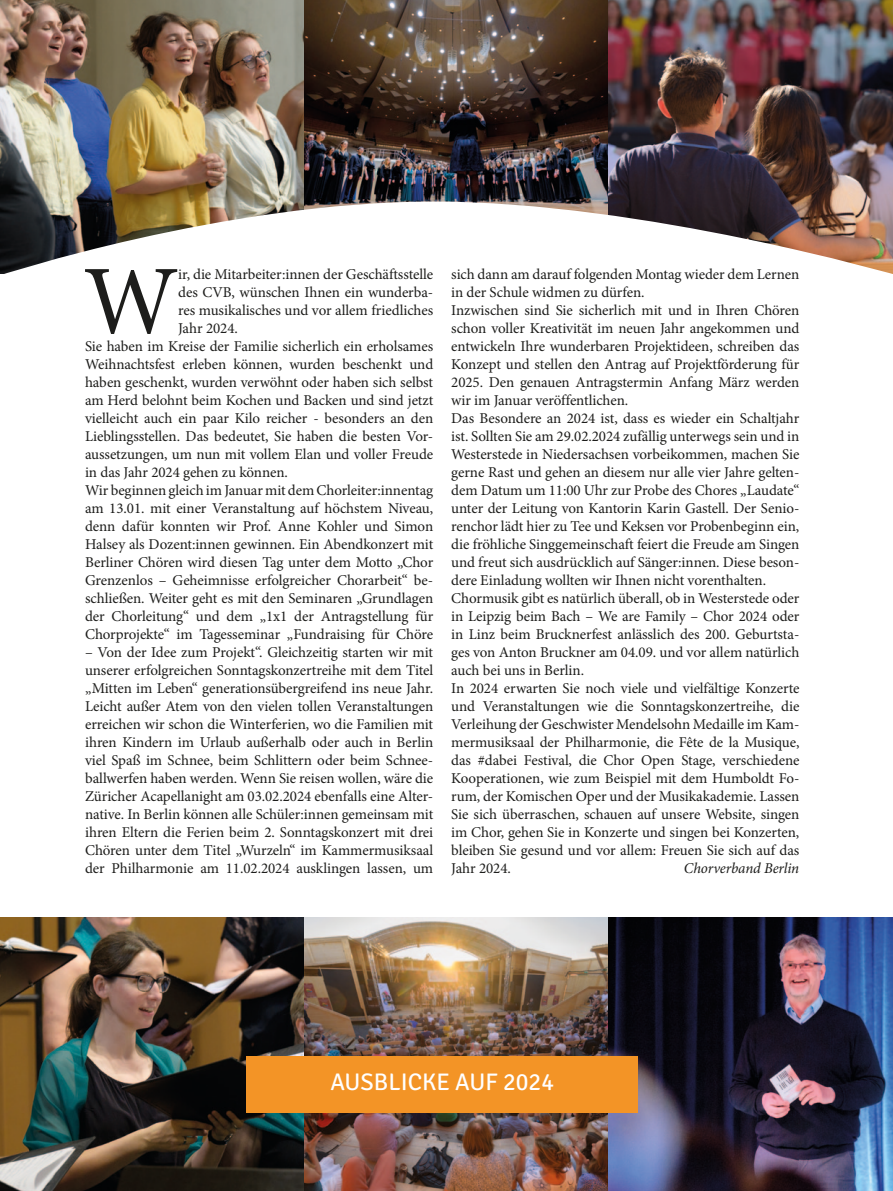
<style>
.page{position:relative;width:893px;height:1191px;background:#fff}
.page>*{position:absolute;margin:0;border:0;box-sizing:border-box;transform-origin:0 0}
.t1{font:98.1px "Minion Pro";color:#1d1d1b}
.t2{font:24px "Signika Negative";color:#fff}
.t3{font:15px/18px "Minion Pro";letter-spacing:-.005em;color:#1d1d1b;text-align:justify}
.t4{font:italic 15px "Minion Pro";letter-spacing:-.01em;color:#1d1d1b}
</style>
<div class="page">
<img style="left:0;top:0;width:304px;height:202px">
<img style="left:304px;top:0;width:304px;height:202px">
<img style="left:608px;top:0;width:285px;height:202px">
<img style="left:0;top:917px;width:304px;height:274px">
<img style="left:304px;top:917px;width:304px;height:274px">
<img style="left:608px;top:917px;width:285px;height:274px">
<div style="left:247px;top:1056px;width:391px;height:56px;background:#f39426"></div>
<img style="left:0;top:202px;width:893px;height:72px">
<p class="t1" style="left:83px;top:236px;width:97px">W</p>
<p class="t3" style="left:178px;top:265px;width:257px">ir, die Mitarbeiter:innen der Geschäftsstelle des CVB, wünschen Ihnen ein wunderba&shy;res musikalisches und vor allem friedliches Jahr 2024.</p>
<p class="t3" style="left:85px;top:337px;width:350px">Sie haben im Kreise der Familie sicherlich ein erholsames Weihnachtsfest erleben können, wurden beschenkt und haben geschenkt, wurden verwöhnt oder haben sich selbst am Herd belohnt beim Kochen und Backen und sind jetzt vielleicht auch ein paar Kilo reicher - besonders an den Lieblingsstellen. Das bedeutet, Sie haben die besten Vor&shy;aussetzungen, um nun mit vollem Elan und voller Freude in das Jahr 2024 gehen zu können.</p>
<p class="t3" style="left:85px;top:481px;width:350px">Wir beginnen gleich im Januar mit dem Chorleiter:innentag am 13.01. mit einer Veranstaltung auf höchstem Niveau, denn dafür konnten wir Prof. Anne Kohler und Simon Halsey als Dozent:innen gewinnen. Ein Abendkonzert mit Berliner Chören wird diesen Tag unter dem Motto „Chor Grenzenlos – Geheimnisse erfolgreicher Chorarbeit“ be&shy;schließen. Weiter geht es mit den Seminaren „Grundlagen der Chorleitung“ und dem „1x1 der Antragstellung für Chorprojekte“ im Tagesseminar „Fundraising für Chöre</p>
<p class="t3" style="left:85px;top:643px;width:350px">– Von der Idee zum Projekt“. Gleichzeitig starten wir mit unserer erfolgreichen Sonntagskonzertreihe mit dem Titel „Mitten im Leben“ generationsübergreifend ins neue Jahr.<br>Leicht außer Atem von den vielen tollen Veranstaltungen erreichen wir schon die Winterferien, wo die Familien mit ihren Kindern im Urlaub außerhalb oder auch in Berlin viel Spaß im Schnee, beim Schlittern oder beim Schnee&shy;ballwerfen haben werden. Wenn Sie reisen wollen, wäre die Züricher Acapellanight am 03.02.2024 ebenfalls eine Alter&shy;native. In Berlin können alle Schüler:innen gemeinsam mit ihren Eltern die Ferien beim 2. Sonntagskonzert mit drei Chören unter dem Titel „Wurzeln“ im Kammermusiksaal der Philharmonie am 11.02.2024 ausklingen lassen, um</p>
<p class="t3" style="left:451px;top:265px;width:350px">sich dann am darauf folgenden Montag wieder dem Lernen in der Schule widmen zu dürfen.</p>
<p class="t3" style="left:451px;top:301px;width:350px">Inzwischen sind Sie sicherlich mit und in Ihren Chören schon voller Kreativität im neuen Jahr angekommen und entwickeln Ihre wunderbaren Projektideen, schreiben das Konzept und stellen den Antrag auf Projektförderung für 2025. Den genauen Antragstermin Anfang März werden wir im Januar veröffentlichen.</p>
<p class="t3" style="left:451px;top:409px;width:350px">Das Besondere an 2024 ist, dass es wieder ein Schaltjahr ist. Sollten Sie am 29.02.2024 zufällig unterwegs sein und in Westerstede in Niedersachsen vorbeikommen, machen Sie gerne Rast und gehen an diesem nur alle vier Jahre gelten&shy;dem Datum um 11:00 Uhr zur Probe des Chores „Laudate“ unter der Leitung von Kantorin Karin Gastell. Der Senio&shy;renchor lädt hier zu Tee und Keksen vor Probenbeginn ein, die fröhliche Singgemeinschaft feiert die Freude am Singen und freut sich ausdrücklich auf Sänger:innen. Diese beson&shy;dere Einladung wollten wir Ihnen nicht vorenthalten.</p>
<p class="t3" style="left:451px;top:589px;width:350px">Chormusik gibt es natürlich überall, ob in Westerstede oder in Leipzig beim Bach – We are Family – Chor 2024 oder in Linz beim Brucknerfest anlässlich des 200. Geburtsta&shy;ges von Anton Bruckner am 04.09. und vor allem natürlich auch bei uns in Berlin.</p>
<p class="t3" style="left:451px;top:679px;width:350px">In 2024 erwarten Sie noch viele und vielfältige Konzerte und Veranstaltungen wie die Sonntagskonzertreihe, die Verleihung der Geschwister Mendelsohn Medaille im Kam&shy;mermusiksaal der Philharmonie, die Fête de la Musique, das #dabei Festival, die Chor Open Stage, verschiedene Kooperationen, wie zum Beispiel mit dem Humboldt Fo&shy;rum, der Komischen Oper und der Musikakademie. Lassen Sie sich überraschen, schauen auf unsere Website, singen im Chor, gehen Sie in Konzerte und singen bei Konzerten, bleiben Sie gesund und vor allem: Freuen Sie sich auf das Jahr 2024.</p>
<p class="t4" style="left:684px;top:858px;width:117px">Chorverband Berlin</p>
<p class="t2" style="left:330px;top:1068px;width:225px">AUSBLICKE AUF 2024</p>
</div>
